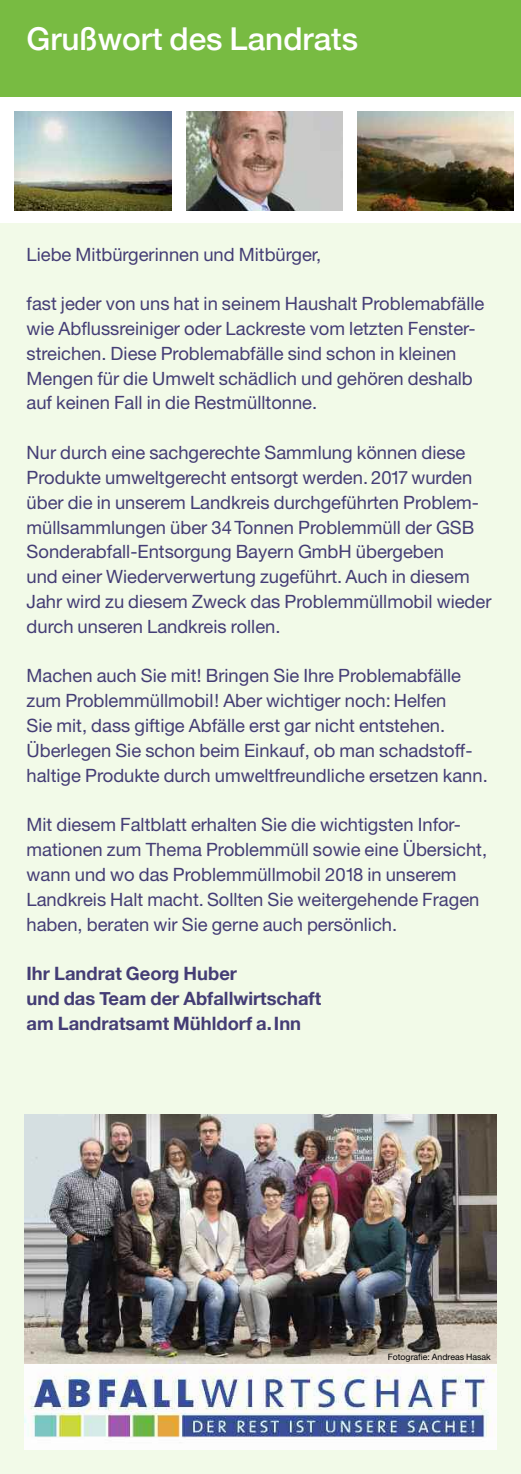
<style>
.page{position:relative;width:521px;height:1474px;background:#fff}
.page>*{position:absolute;margin:0;border:0;box-sizing:border-box;transform-origin:0 0}
.t1{font:500 31.5px "Helvetica Neue";color:#fff}
.t2{font:18.38px/24.8px "Helvetica Neue";color:#443d75}
.t3{font:700 18.38px/24.8px "Helvetica Neue";color:#443d75}
.t4{font:8.75px "Helvetica Neue";color:#000}
</style>
<div class="page">
<div style="left:0;top:223px;width:521px;height:1250px;background:#f2fae8"></div>
<img style="left:25px;top:1114px;width:471px;height:335px">
<div style="left:0;top:0;width:521px;height:97px;background:#78bb42"></div>
<img style="left:15px;top:112px;width:156px;height:99px">
<img style="left:186px;top:112px;width:156px;height:99px">
<img style="left:357px;top:112px;width:156px;height:99px">
<h1 class="t1" style="left:27px;top:19px;width:333px">Grußwort des Landrats</h1>
<p class="t2" style="left:27px;top:243px;width:296px">Liebe Mitbürgerinnen und Mitbürger,</p>
<p class="t2" style="left:27px;top:293px;width:459px">fast jeder von uns hat in seinem Haushalt Problemabfälle wie Abflussreiniger oder Lackreste vom letzten Fenster&shy;streichen. Diese Problemabfälle sind schon in kleinen Mengen für die Umwelt schädlich und gehören deshalb auf keinen Fall in die Restmülltonne.</p>
<p class="t2" style="left:27px;top:442px;width:466px">Nur durch eine sachgerechte Sammlung können diese Produkte umweltgerecht entsorgt werden. 2017 wurden über die in unserem Landkreis durchgeführten Problem&shy;müllsammlungen über 34Tonnen Problemmüll der GSB Sonderabfall-Entsorgung Bayern GmbH übergeben<br>und einer Wiederverwertung zugeführt. Auch in diesem Jahr wird zu diesem Zweck das Problemmüllmobil wieder durch unseren Landkreis rollen.</p>
<p class="t2" style="left:27px;top:665px;width:463px">Machen auch Sie mit! Bringen Sie Ihre Problemabfälle zum Problemmüllmobil! Aber wichtiger noch: Helfen<br>Sie mit, dass giftige Abfälle erst gar nicht entstehen.<br>Überlegen Sie schon beim Einkauf, ob man schadstoff&shy;haltige Produkte durch umweltfreundliche ersetzen kann.</p>
<p class="t2" style="left:27px;top:814px;width:462px">Mit diesem Faltblatt erhalten Sie die wichtigsten Infor&shy;mationen zum Thema Problemmüll sowie eine Übersicht, wann und wo das Problemmüllmobil 2018 in unserem Landkreis Halt macht. Sollten Sie weitergehende Fragen haben, beraten wir Sie gerne auch persönlich.</p>
<p class="t3" style="left:27px;top:960px;width:296px">Ihr Landrat Georg Huber<br>und das Team der Abfallwirtschaft am Landratsamt Mühldorf a.Inn</p>
<p class="t4" style="left:388px;top:1353px;width:104px">Fotografie: Andreas Hasak</p>
</div>
